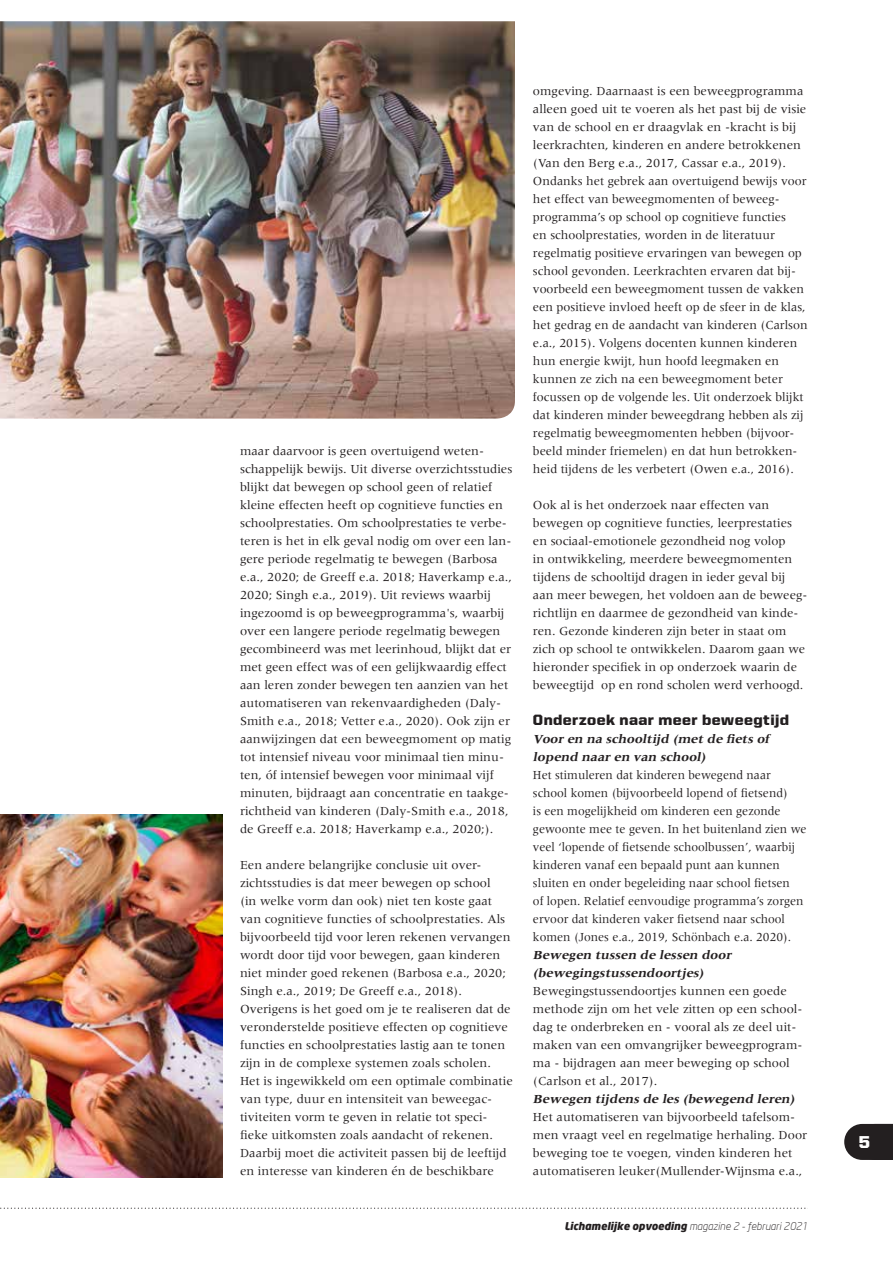
<style>
.page{position:relative;width:893px;height:1263px;background:#fff}
.page>*{position:absolute;margin:0;border:0;box-sizing:border-box;transform-origin:0 0}
.t1{font:900 17.25px "United Sans Reg";color:#fff}
.t2{font:900 15px "United Sans Reg";letter-spacing:.025em;color:#231f20}
.t3{font:12.75px/18px "Meridien LT Std";color:#231f20}
.t4{font:12.75px/18px "Meridien LT Std";color:#231f20;scale:.95 1}
.t5{font:italic 700 12.75px/18px "Meridien LT Std";color:#231f20}
.t6{font:italic 300 10.5px "Neo Sans";color:#231f20}
.s1{font-weight:900}
</style>
<div class="page">
<img style="left:0;top:21px;width:515px;height:398px">
<img style="left:0;top:815px;width:222px;height:363px">
<svg style="left:844px;top:1124px;width:49px;height:36px"></svg>
<svg style="left:0;top:1207px;width:808px;height:2px"></svg>
<p class="t3" style="left:240px;top:441px;width:274px">maar daarvoor is geen overtuigend weten&shy;schappelijk bewijs. Uit diverse overzichtsstudies blijkt dat bewegen op school geen of relatief kleine effecten heeft op cognitieve functies en schoolprestaties. Om schoolprestaties te verbe&shy;teren is het in elk geval nodig om over een lan&shy;gere periode regelmatig te bewegen (Barbosa e.a., 2020; de Greeff e.a. 2018; Haverkamp e.a., 2020; Singh e.a., 2019). Uit reviews waarbij ingezoomd is op beweegprogramma's, waarbij over een langere periode regelmatig bewegen gecombineerd was met leerinhoud, blijkt dat er met geen effect was of een gelijkwaardig effect aan leren zonder bewegen ten aanzien van het automatiseren van rekenvaardigheden (Daly-Smith e.a., 2018; Vetter e.a., 2020). Ook zijn er aanwijzingen dat een beweegmoment op matig tot intensief niveau voor minimaal tien minu&shy;ten, óf intensief bewegen voor minimaal vijf minuten, bijdraagt aan concentratie en taakge&shy;richtheid van kinderen (Daly-Smith e.a., 2018, de Greeff e.a. 2018; Haverkamp e.a., 2020;).</p>
<p class="t3" style="left:240px;top:855px;width:274px">Een andere belangrijke conclusie uit over&shy;zichtsstudies is dat meer bewegen op school<br>(in welke vorm dan ook) niet ten koste gaat van cognitieve functies of schoolprestaties. Als bijvoorbeeld tijd voor leren rekenen vervangen wordt door tijd voor bewegen, gaan kinderen niet minder goed rekenen (Barbosa e.a., 2020; Singh e.a., 2019; De Greeff e.a., 2018).<br>Overigens is het goed om je te realiseren dat de veronderstelde positieve effecten op cognitieve functies en schoolprestaties lastig aan te tonen zijn in de complexe systemen zoals scholen.<br>Het is ingewikkeld om een optimale combinatie van type, duur en intensiteit van beweegac&shy;tiviteiten vorm te geven in relatie tot speci&shy;fieke uitkomsten zoals aandacht of rekenen.<br>Daarbij moet die activiteit passen bij de leeftijd en interesse van kinderen én de beschikbare</p>
<p class="t3" style="left:533px;top:81px;width:276px">omgeving. Daarnaast is een beweegprogramma alleen goed uit te voeren als het past bij de visie van de school en er draagvlak en -kracht is bij leerkrachten, kinderen en andere betrokkenen (Van den Berg e.a., 2017, Cassar e.a., 2019).<br>Ondanks het gebrek aan overtuigend bewijs voor het effect van beweegmomenten of beweeg&shy;programma’s op school op cognitieve functies<br>en schoolprestaties, worden in de literatuur regelmatig positieve ervaringen van bewegen op school gevonden. Leerkrachten ervaren dat bij&shy;voorbeeld een beweegmoment tussen de vakken een positieve invloed heeft op de sfeer in de klas, het gedrag en de aandacht van kinderen (Carlson e.a., 2015). Volgens docenten kunnen kinderen hun energie kwijt, hun hoofd leegmaken en kunnen ze zich na een beweegmoment beter focussen op de volgende les. Uit onderzoek blijkt dat kinderen minder beweegdrang hebben als zij regelmatig beweegmomenten hebben (bijvoor&shy;beeld minder friemelen) en dat hun betrokken&shy;heid tijdens de les verbetert (Owen e.a., 2016).</p>
<p class="t3" style="left:533px;top:495px;width:276px">Ook al is het onderzoek naar effecten van bewegen op cognitieve functies, leerprestaties en sociaal-emotionele gezondheid nog volop<br>in ontwikkeling, meerdere beweegmomenten tijdens de schooltijd dragen in ieder geval bij aan meer bewegen, het voldoen aan de beweeg&shy;richtlijn en daarmee de gezondheid van kinde&shy;ren. Gezonde kinderen zijn beter in staat om zich op school te ontwikkelen. Daarom gaan we hieronder specifiek in op onderzoek waarin de beweegtijd op en rond scholen werd verhoogd.</p>
<p class="t2" style="left:533px;top:711px;width:257px">Onderzoek naar meer beweegtijd</p>
<p class="t5" style="left:533px;top:729px;width:241px">Voor en na schooltij d (met de fiets of lopend naar en van school)</p>
<p class="t4" style="left:533px;top:765px;width:290px">Het stimuleren dat kinderen bewegend naar school komen (bijvoorbeeld lopend of fietsend)<br>is een mogelijkheid om kinderen een gezonde gewoonte mee te geven. In het buitenland zien we veel ‘lopende of fietsende schoolbussen’, waarbij kinderen vanaf een bepaald punt aan kunnen sluiten en onder begeleiding naar school fietsen<br>of lopen. Relatief eenvoudige programma’s zorgen ervoor dat kinderen vaker fietsend naar school komen (Jones e.a., 2019, Schönbach e.a. 2020).</p>
<p class="t5" style="left:533px;top:945px;width:202px">Bewegen tussen de lessen door (bewegingstussendoortj es)</p>
<p class="t3" style="left:533px;top:981px;width:271px">Bewegingstussendoortjes kunnen een goede methode zijn om het vele zitten op een school&shy;dag te onderbreken en - vooral als ze deel uit&shy;maken van een omvangrijker beweegprogram&shy;ma - bijdragen aan meer beweging op school (Carlson et al., 2017).</p>
<p class="t5" style="left:533px;top:1089px;width:266px">Bewegen tij dens de les (bewegend leren)</p>
<p class="t3" style="left:533px;top:1107px;width:276px">Het automatiseren van bijvoorbeeld tafelsom&shy;men vraagt veel en regelmatige herhaling. Door beweging toe te voegen, vinden kinderen het automatiseren leuker(Mullender-Wijnsma e.a.,</p>
<p class="t6" style="left:564px;top:1220px;width:245px"><span class="s1">Lichamelijke opvoeding</span> magazine 2 - februari 2021</p>
<h1 class="t1" style="left:859px;top:1133px;width:13px">5</h1>
</div>
